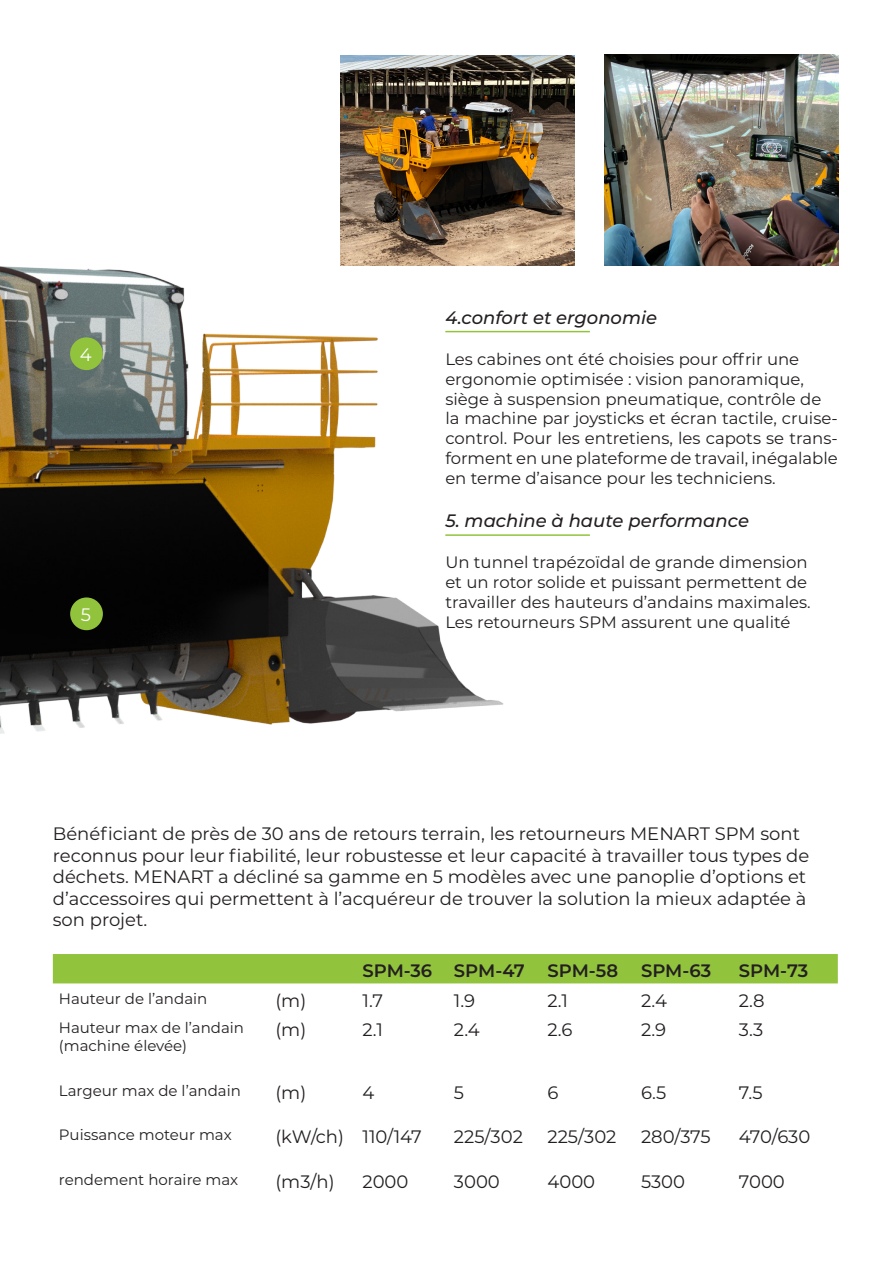
<style>
.page{position:relative;width:893px;height:1263px;background:#fff}
.page>*{position:absolute;margin:0;border:0;box-sizing:border-box;transform-origin:0 0}
.t1{font:18px/21.6px "Montserrat";color:#231f20}
.t2{font:italic 500 18px "Montserrat";color:#231f20}
.t3{font:600 18px "Montserrat";color:#231f20}
.t4{font:18px "Montserrat";color:#fff}
.t5{font:16.5px/19.8px "Montserrat";color:#231f20;text-align:justify}
.t6{font:15px/18px "Montserrat";color:#231f20}
</style>
<div class="page">
<img style="left:0;top:265px;width:558px;height:469px">
<hr style="left:445px;top:331px;width:145px;height:1px;background:#92c33d">
<hr style="left:445px;top:534px;width:145px;height:2px;background:#92c33d">
<img style="left:340px;top:56px;width:235px;height:209px">
<div style="left:53px;top:954px;width:785px;height:29px;background:#92c33d"></div>
<img style="left:604px;top:54px;width:235px;height:211px">
<div style="left:70px;top:337px;width:33px;height:33px;background:#92c33d;border-radius:50%"></div>
<div style="left:70px;top:597px;width:33px;height:33px;background:#92c33d;border-radius:50%"></div>
<p class="t4" style="left:80px;top:342px;width:13px">4</p>
<p class="t4" style="left:81px;top:602px;width:12px">5</p>
<p class="t2" style="left:445px;top:305px;width:213px">4.confort et ergonomie</p>
<p class="t5" style="left:445px;top:349px;width:355px">Les cabines ont été choisies pour offrir une</p>
<p class="t5" style="left:445px;top:368px;width:360px">ergonomie optimisée : vision panoramique,</p>
<p class="t5" style="left:445px;top:388px;width:377px">siège à suspension pneumatique, contrôle de</p>
<p class="t5" style="left:445px;top:408px;width:394px">la machine par joysticks et écran tactile, cruise&shy;control. Pour les entretiens, les capots se trans&shy;forment en une plateforme de travail, inégalable en terme d’aisance pour les techniciens.</p>
<p class="t2" style="left:445px;top:508px;width:305px">5. machine à haute performance</p>
<p class="t5" style="left:445px;top:552px;width:364px">Un tunnel trapézoïdal de grande dimension</p>
<p class="t5" style="left:445px;top:572px;width:363px">et un rotor solide et puissant permettent de</p>
<p class="t5" style="left:445px;top:592px;width:367px">travailler des hauteurs d’andains maximales.</p>
<p class="t5" style="left:445px;top:611px;width:347px">Les retourneurs SPM assurent une qualité</p>
<p class="t1" style="left:53px;top:822px;width:758px">Bénéficiant de près de 30 ans de retours terrain, les retourneurs MENART SPM sont reconnus pour leur fiabilité, leur robustesse et leur capacité à travailler tous types de déchets. MENART a décliné sa gamme en 5 modèles avec une panoplie d’options et d’accessoires qui permettent à l’acquéreur de trouver la solution la mieux adaptée à son projet.</p>
<p class="t3" style="left:363px;top:958px;width:71px">SPM-36</p>
<p class="t3" style="left:454px;top:958px;width:72px">SPM-47</p>
<p class="t3" style="left:547px;top:958px;width:72px">SPM-58</p>
<p class="t3" style="left:641px;top:958px;width:72px">SPM-63</p>
<p class="t3" style="left:739px;top:958px;width:71px">SPM-73</p>
<p class="t6" style="left:59px;top:989px;width:150px">Hauteur de l’andain</p>
<p class="t1" style="left:275px;top:989px;width:32px">(m)</p>
<p class="t1" style="left:363px;top:989px;width:22px">1.7</p>
<p class="t1" style="left:454px;top:989px;width:23px">1.9</p>
<p class="t1" style="left:547px;top:989px;width:22px">2.1</p>
<p class="t1" style="left:641px;top:989px;width:27px">2.4</p>
<p class="t1" style="left:739px;top:989px;width:27px">2.8</p>
<p class="t6" style="left:59px;top:1018px;width:187px">Hauteur max de l’andain (machine élevée)</p>
<p class="t1" style="left:275px;top:1018px;width:32px">(m)</p>
<p class="t1" style="left:363px;top:1018px;width:22px">2.1</p>
<p class="t1" style="left:454px;top:1018px;width:27px">2.4</p>
<p class="t1" style="left:547px;top:1018px;width:26px">2.6</p>
<p class="t1" style="left:641px;top:1018px;width:27px">2.9</p>
<p class="t1" style="left:739px;top:1018px;width:26px">3.3</p>
<p class="t6" style="left:59px;top:1081px;width:184px">Largeur max de l’andain</p>
<p class="t1" style="left:275px;top:1081px;width:32px">(m)</p>
<p class="t1" style="left:363px;top:1081px;width:13px">4</p>
<p class="t1" style="left:454px;top:1081px;width:12px">5</p>
<p class="t1" style="left:547px;top:1081px;width:12px">6</p>
<p class="t1" style="left:641px;top:1081px;width:27px">6.5</p>
<p class="t1" style="left:739px;top:1081px;width:25px">7.5</p>
<p class="t6" style="left:59px;top:1125px;width:174px">Puissance moteur max</p>
<p class="t1" style="left:275px;top:1125px;width:70px">(kW/ch)</p>
<p class="t1" style="left:363px;top:1125px;width:61px">110/147</p>
<p class="t1" style="left:454px;top:1125px;width:70px">225/302</p>
<p class="t1" style="left:547px;top:1125px;width:70px">225/302</p>
<p class="t1" style="left:641px;top:1125px;width:71px">280/375</p>
<p class="t1" style="left:739px;top:1125px;width:73px">470/630</p>
<p class="t6" style="left:59px;top:1170px;width:181px">rendement horaire max</p>
<p class="t1" style="left:275px;top:1170px;width:61px">(m3/h)</p>
<p class="t1" style="left:363px;top:1170px;width:47px">2000</p>
<p class="t1" style="left:454px;top:1170px;width:47px">3000</p>
<p class="t1" style="left:547px;top:1170px;width:49px">4000</p>
<p class="t1" style="left:641px;top:1170px;width:46px">5300</p>
<p class="t1" style="left:739px;top:1170px;width:47px">7000</p>
</div>
